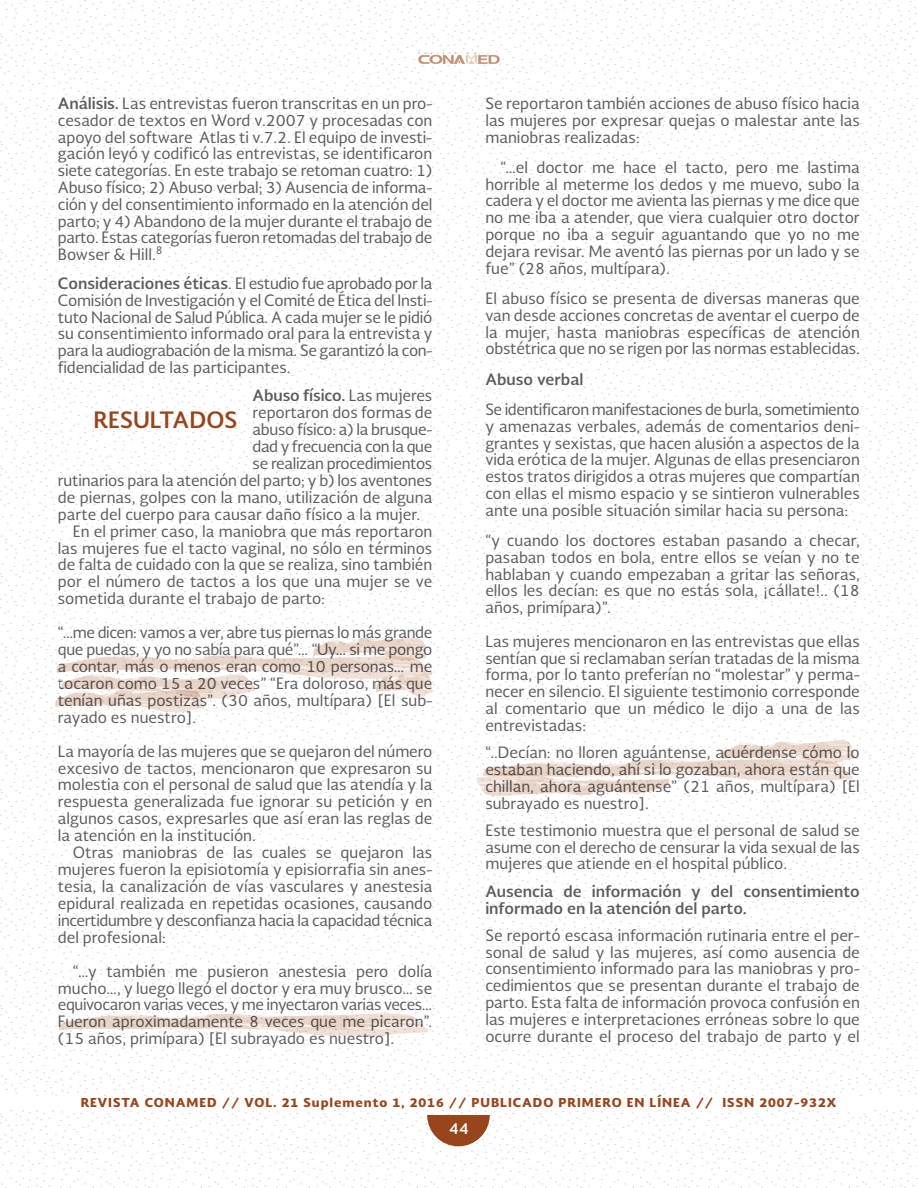
<style>
.page{position:relative;width:918px;height:1188px;background:#fff}
.page>*{position:absolute;margin:0;border:0;box-sizing:border-box;transform-origin:0 0}
.t1{font:700 22.05px "Soberana Sans";color:#98451c}
.t2{font:15.3px/16.8px "Soberana Sans";color:#5c5c5f;text-align:justify}
.t3{font:700 15.3px/16.8px "Soberana Sans";color:#5c5c5f}
.t4{font:15.3px "Soberana Sans";letter-spacing:-.025em;color:#5c5c5f}
.t5{font:15.3px "Soberana Sans";letter-spacing:-.02em;color:#5c5c5f}
.t6{font:700 15px "Soberana Sans";color:#fff}
.t7{font:900 12px "Soberana Sans";letter-spacing:.08em;color:#98451c}
.s1{font-weight:700}
.s2{font-weight:400}
</style>
<div class="page">
<svg style="left:418px;top:52px;width:82px;height:12px"></svg>
<svg style="left:55px;top:638px;width:377px;height:75px"></svg>
<svg style="left:59px;top:1013px;width:369px;height:24px"></svg>
<svg style="left:477px;top:740px;width:378px;height:56px"></svg>
<svg style="left:427px;top:1110px;width:63px;height:36px"></svg>
<p class="t2" style="left:58px;top:94px;width:376px"><span class="s1">Análisis.</span> Las entrevistas fueron transcritas en un pro&shy;cesador de textos en Word v.2007 y procesadas con apoyo del software Atlas ti v.7.2. El equipo de investi&shy;gación leyó y codificó las entrevistas, se identificaron siete categorías. En este trabajo se retoman cuatro: 1)<br>Abuso físico; 2) Abuso verbal; 3) Ausencia de informa&shy;ción y del consentimiento informado en la atención del parto; y 4) Abandono de la mujer durante el trabajo de parto. Estas categorías fueron retomadas del trabajo de Bowser &amp; Hill.<sup>8</sup></p>
<p class="t2" style="left:58px;top:274px;width:376px"><span class="s1">Consideraciones éticas</span>. El estudio fue aprobado por la Comisión de Investigación y el Comité de Ética del Insti&shy;tuto Nacional de Salud Pública. A cada mujer se le pidió su consentimiento informado oral para la entrevista y para la audiograbación de la misma. Se garantizó la con&shy;fidencialidad de las participantes.</p>
<p class="t3" style="left:253px;top:387px;width:181px">Abuso físico. <span class="s2">Las mujeres</span></p>
<p class="t2" style="left:253px;top:404px;width:181px">reportaron dos formas de</p>
<p class="t5" style="left:253px;top:419px;width:181px">abuso físico: a) la brusque-</p>
<p class="t4" style="left:253px;top:436px;width:181px">dad y frecuencia con la que</p>
<p class="t4" style="left:253px;top:453px;width:181px">se realizan procedimientos</p>
<p class="t2" style="left:58px;top:471px;width:376px">rutinarios para la atención del parto; y b) los aventones</p>
<p class="t2" style="left:58px;top:488px;width:376px">de piernas, golpes con la mano, utilización de alguna</p>
<p class="t2" style="left:58px;top:505px;width:364px">parte del cuerpo para causar daño físico a la mujer.</p>
<p class="t2" style="left:73px;top:522px;width:361px">En el primer caso, la maniobra que más reportaron</p>
<p class="t2" style="left:58px;top:539px;width:376px">las mujeres fue el tacto vaginal, no sólo en términos</p>
<p class="t2" style="left:58px;top:556px;width:376px">de falta de cuidado con la que se realiza, sino también</p>
<p class="t2" style="left:58px;top:573px;width:376px">por el número de tactos a los que una mujer se ve</p>
<p class="t2" style="left:58px;top:590px;width:269px">sometida durante el trabajo de parto:</p>
<p class="t2" style="left:58px;top:624px;width:376px">“…me dicen: vamos a ver, abre tus piernas lo más grande que puedas, y yo no sabía para qué”… “Uy… si me pongo a contar, más o menos eran como 10 personas… me tocaron como 15 a 20 veces” “Era doloroso, más que tenían uñas postizas”. (30 años, multípara) [El sub&shy;rayado es nuestro].</p>
<p class="t2" style="left:58px;top:742px;width:376px">La mayoría de las mujeres que se quejaron del número excesivo de tactos, mencionaron que expresaron su molestia con el personal de salud que las atendía y la respuesta generalizada fue ignorar su petición y en algunos casos, expresarles que así eran las reglas de la atención en la institución.</p>
<p class="t2" style="left:58px;top:844px;width:376px;text-indent:15px">Otras maniobras de las cuales se quejaron las mujeres fueron la episiotomía y episiorrafia sin anes&shy;tesia, la canalización de vías vasculares y anestesia epidural realizada en repetidas ocasiones, causando incertidumbre y desconfianza hacia la capacidad técnica del profesional:</p>
<p class="t2" style="left:58px;top:962px;width:376px;text-indent:15px">“…y también me pusieron anestesia pero dolía mucho…, y luego llegó el doctor y era muy brusco… se equivocaron varias veces, y me inyectaron varias veces… Fueron aproximadamente 8 veces que me picaron”. (15 años, primípara) [El subrayado es nuestro].</p>
<h1 class="t1" style="left:94px;top:405px;width:146px">RESULTADOS</h1>
<p class="t2" style="left:485px;top:94px;width:376px">Se reportaron también acciones de abuso físico hacia las mujeres por expresar quejas o malestar ante las maniobras realizadas:</p>
<p class="t2" style="left:485px;top:158px;width:376px;text-indent:15px">“…el doctor me hace el tacto, pero me lastima horrible al meterme los dedos y me muevo, subo la cadera y el doctor me avienta las piernas y me dice que no me iba a atender, que viera cualquier otro doctor porque no iba a seguir aguantando que yo no me dejara revisar. Me aventó las piernas por un lado y se fue” (28 años, multípara).</p>
<p class="t2" style="left:485px;top:289px;width:376px">El abuso físico se presenta de diversas maneras que van desde acciones concretas de aventar el cuerpo de la mujer, hasta maniobras específicas de atención obstétrica que no se rigen por las normas establecidas.</p>
<p class="t3" style="left:485px;top:370px;width:100px">Abuso verbal</p>
<p class="t2" style="left:485px;top:400px;width:376px">Se identificaron manifestaciones de burla, sometimiento y amenazas verbales, además de comentarios deni&shy;grantes y sexistas, que hacen alusión a aspectos de la vida erótica de la mujer. Algunas de ellas presenciaron estos tratos dirigidos a otras mujeres que compartían con ellas el mismo espacio y se sintieron vulnerables ante una posible situación similar hacia su persona:</p>
<p class="t2" style="left:485px;top:531px;width:376px">“y cuando los doctores estaban pasando a checar, pasaban todos en bola, entre ellos se veían y no te hablaban y cuando empezaban a gritar las señoras, ellos les decían: es que no estás sola, ¡cállate!.. (18 años, primípara)”.</p>
<p class="t2" style="left:485px;top:632px;width:376px">Las mujeres mencionaron en las entrevistas que ellas sentían que si reclamaban serían tratadas de la misma forma, por lo tanto preferían no “molestar” y perma&shy;necer en silencio. El siguiente testimonio corresponde al comentario que un médico le dijo a una de las entrevistadas:</p>
<p class="t2" style="left:485px;top:744px;width:376px">“..Decían: no lloren aguántense, acuérdense cómo lo estaban haciendo, ahí si lo gozaban, ahora están que chillan, ahora aguántense” (21 años, multípara) [El subrayado es nuestro].</p>
<p class="t2" style="left:485px;top:821px;width:376px">Este testimonio muestra que el personal de salud se asume con el derecho de censurar la vida sexual de las mujeres que atiende en el hospital público.</p>
<p class="t3" style="left:485px;top:882px;width:376px">Ausencia de información y del consentimiento informado en la atención del parto.</p>
<p class="t2" style="left:485px;top:926px;width:376px">Se reportó escasa información rutinaria entre el per&shy;sonal de salud y las mujeres, así como ausencia de consentimiento informado para las maniobras y pro&shy;cedimientos que se presentan durante el trabajo de parto. Esta falta de información provoca confusión en las mujeres e interpretaciones erróneas sobre lo que ocurre durante el proceso del trabajo de parto y el</p>
<p class="t7" style="left:81px;top:1094px;width:137px">REVISTA CONAMED</p>
<p class="t7" style="left:244px;top:1094px;width:201px">VOL. 21 Suplemento 1, 2016</p>
<p class="t7" style="left:472px;top:1094px;width:221px">PUBLICADO PRIMERO EN LÍNEA</p>
<p class="t7" style="left:723px;top:1094px;width:115px">ISSN 2007-932X</p>
<p class="t6" style="left:449px;top:1118px;width:21px">44</p>
</div>
